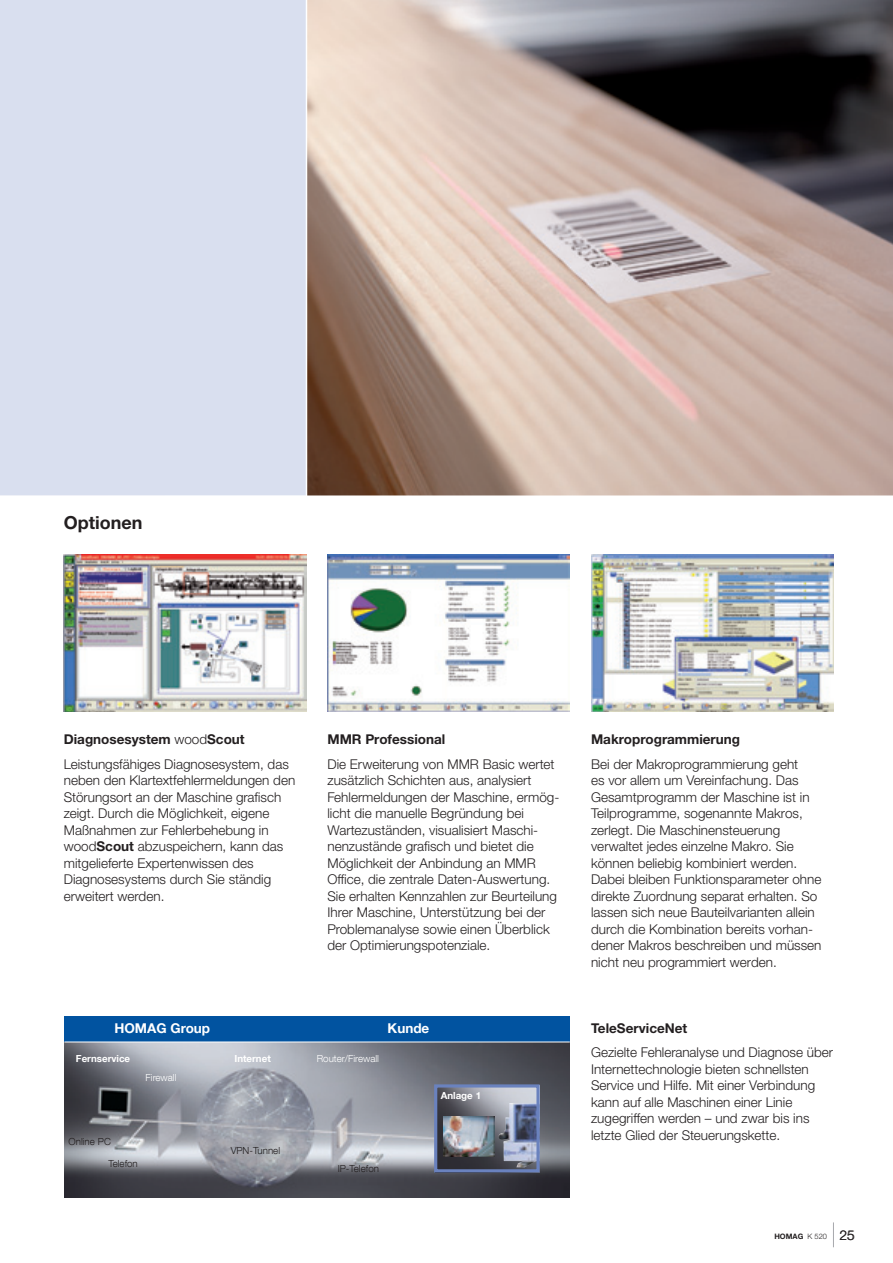
<style>
.page{position:relative;width:893px;height:1263px;background:#fff}
.page>*{position:absolute;margin:0;border:0;box-sizing:border-box;transform-origin:0 0}
.Inhalts_Head{font:700 18px "Helvetica Neue LTW1 G";color:#231f20}
.Copy{font:300 13.5px/16.5px "Helvetica Neue LTW1 G";color:#231f20}
.Copy_Head{font:700 13.5px "Helvetica Neue LTW1 G";color:#231f20}
.Copy_Head-2{font:700 13.5px "Helvetica Neue LT Com";color:#fff}
.Organigramm_Light_sc{font:300 9.75px "Helvetica Neue LT Com";color:#231f20}
.Organigramm{font:700 9.75px "Helvetica Neue LT Com";color:#fff}
.Organigramm_Light{font:300 9.75px "Helvetica Neue LT Com";color:#fff}
.t1{font:700 7.5px "Helvetica Neue LTW1 G";color:#231f20}
.s1{font-weight:300}
.s2{font-weight:700}
.s3{font-weight:300;font-size:13.5px}
</style>
<div class="page">
<svg style="left:833px;top:1222px;width:1px;height:25px"></svg>
<div style="left:0;top:0;width:306px;height:496px;background:#d9dfef"></div>
<img style="left:64px;top:1042px;width:506px;height:156px">
<div style="left:64px;top:1016px;width:506px;height:26px;background:#0153a0"></div>
<hr style="left:64px;top:1041px;width:506px;height:1px;background:#fff">
<img style="left:438px;top:1088px;width:98px;height:80px">
<img style="left:444px;top:1117px;width:50px;height:39px">
<img style="left:498px;top:1103px;width:38px;height:64px">
<div style="left:434px;top:1084px;width:106px;height:88px;border:3px solid #6a82be"></div>
<img style="left:307px;top:0;width:586px;height:496px">
<img style="left:64px;top:554px;width:242px;height:157px">
<img style="left:327px;top:554px;width:243px;height:157px">
<img style="left:591px;top:554px;width:242px;height:157px">
<p class="Inhalts_Head" style="left:64px;top:512px;width:80px">Optionen</p>
<p class="Copy_Head" style="left:64px;top:731px;width:182px">Diagnosesystem <span class="s1">wood</span>Scout</p>
<p class="Copy" style="left:64px;top:755px;width:233px">Leistungsfähiges Diagnosesystem, das neben den Klartextfehlermeldungen den Störungsort an der Maschine grafisch zeigt. Durch die Möglichkeit, eigene Maßnahmen zur Fehlerbehebung in wood<span class="s2">Scout</span> abzuspeichern, kann das mitgelieferte Expertenwissen des Diagnosesystems durch Sie ständig erweitert werden.</p>
<p class="Copy_Head" style="left:327px;top:731px;width:119px">MMR Professional</p>
<p class="Copy" style="left:327px;top:755px;width:233px">Die Erweiterung von MMR Basic wertet zusätzlich Schichten aus, analysiert Fehlermeldungen der Maschine, ermög&shy;licht die manuelle Begründung bei Wartezuständen, visualisiert Maschi&shy;nenzustände grafisch und bietet die Möglichkeit der Anbindung an MMR Office, die zentrale Daten-Auswertung.<br>Sie erhalten Kennzahlen zur Beurteilung Ihrer Maschine, Unterstützung bei der Problemanalyse sowie einen Überblick der Optimierungspotenziale.</p>
<p class="Copy_Head-2" style="left:114px;top:1019px;width:97px">HOMAG Group</p>
<p class="Copy_Head-2" style="left:388px;top:1019px;width:43px">Kunde</p>
<p class="Organigramm" style="left:76px;top:1052px;width:56px">Fernservice</p>
<p class="Organigramm_Light" style="left:146px;top:1071px;width:32px">Firewall</p>
<p class="Organigramm_Light_sc" style="left:69px;top:1136px;width:44px">Online PC</p>
<p class="Organigramm_Light_sc" style="left:108px;top:1158px;width:31px">Telefon</p>
<p class="Organigramm" style="left:234px;top:1052px;width:38px">Internet</p>
<p class="Organigramm_Light_sc" style="left:231px;top:1145px;width:51px">VPN-Tunnel</p>
<p class="Organigramm_Light" style="left:317px;top:1052px;width:64px">Router/Firewall</p>
<p class="Organigramm_Light_sc" style="left:338px;top:1163px;width:43px">IP-Telefon</p>
<p class="Organigramm" style="left:441px;top:1089px;width:42px">Anlage 1</p>
<p class="Copy_Head" style="left:591px;top:731px;width:151px">Makroprogrammierung</p>
<p class="Copy" style="left:591px;top:755px;width:232px">Bei der Makroprogrammierung geht<br>es vor allem um Vereinfachung. Das Gesamtprogramm der Maschine ist in Teilprogramme, sogenannte Makros, zerlegt. Die Maschinensteuerung verwaltet jedes einzelne Makro. Sie können beliebig kombiniert werden.<br>Dabei bleiben Funktionsparameter ohne direkte Zuordnung separat erhalten. So lassen sich neue Bauteilvarianten allein durch die Kombination bereits vorhan&shy;dener Makros beschreiben und müssen nicht neu programmiert werden.</p>
<p class="Copy_Head" style="left:591px;top:1019px;width:98px">TeleServiceNet</p>
<p class="Copy" style="left:591px;top:1044px;width:244px">Gezielte Fehleranalyse und Diagnose über Internettechnologie bieten schnellsten Service und Hilfe. Mit einer Verbindung kann auf alle Maschinen einer Linie zugegriffen werden – und zwar bis ins letzte Glied der Steuerungskette.</p>
<p class="t1" style="left:774px;top:1231px;width:82px">HOMAG <span class="s1">K 520</span> <span class="s3">25</span></p>
</div>
